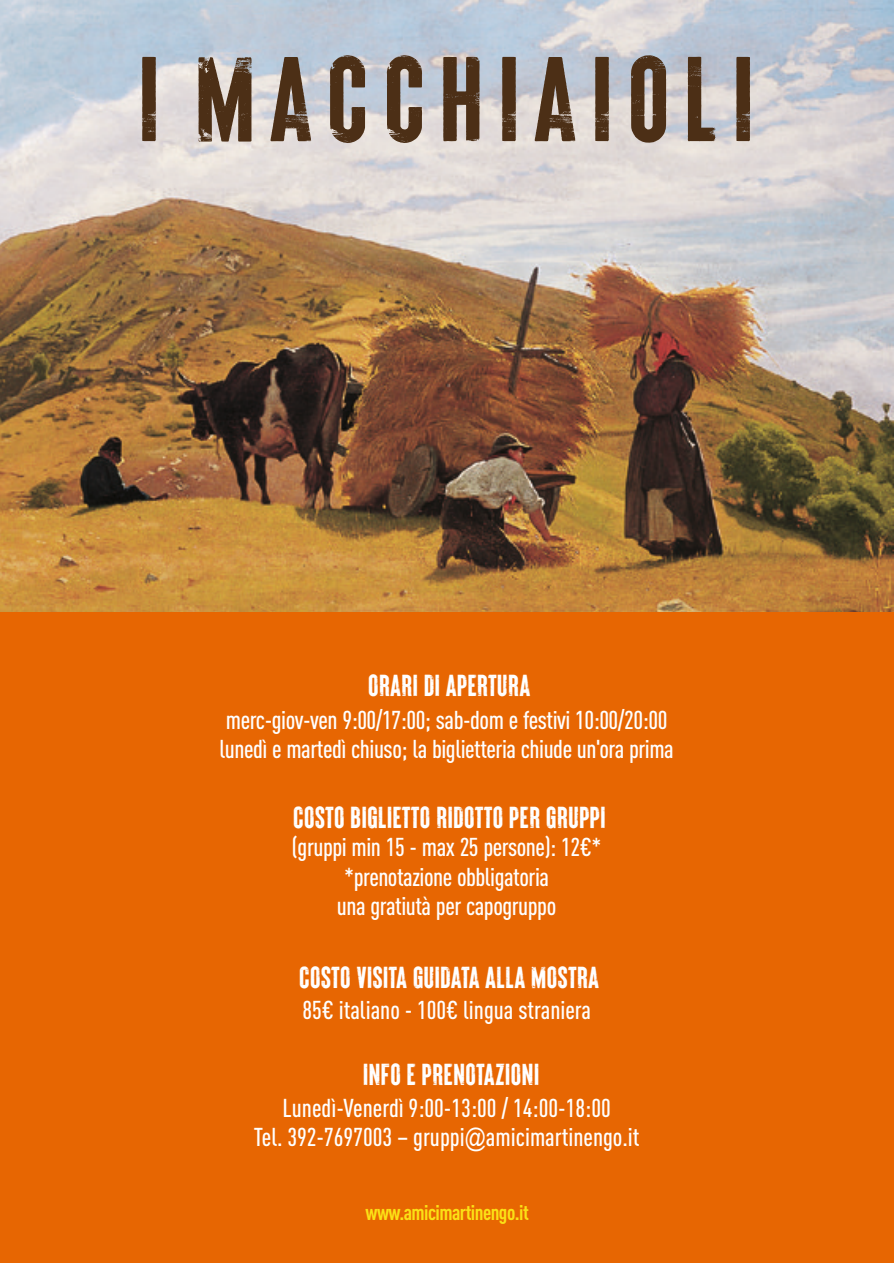
<style>
.page{position:relative;width:894px;height:1263px;background:#fff}
.page>*{position:absolute;margin:0;border:0;box-sizing:border-box;transform-origin:0 0}
.t1{font:120px "Brixton Wood PERSONAL USE ONLY Vector,Bold";letter-spacing:.11em;color:#4c2f16}
.t2{font:30.3px "Brixton Wood PERSONAL USE ONLY Vector,Bold";color:#fff}
.t3{font:500 condensed 25.5px/29.2px "DIN Pro";letter-spacing:-.02em;color:#fff}
.t4{font:500 condensed 25.5px/29.2px "DIN Pro";color:#fff;text-align:center}
.t5{font:700 condensed 21px "DIN Pro";letter-spacing:-.025em;color:#fbe116}
.s1{font-family:"Arial Narrow";font-weight:400;font-stretch:normal}
</style>
<div class="page">
<div style="left:0;top:157px;width:893px;height:1106px;background:#e76602"></div>
<img style="left:0;top:0;width:893px;height:611px">
<h1 class="t1" style="left:137px;top:50px;width:618px">I MACCHIAIOLI</h1>
<p class="t2" style="left:367px;top:673px;width:164px">ORARI DI APERTURA</p>
<p class="t3" style="left:219px;top:708px;width:456px">merc-giov-ven 9:00/17:00; sab-dom e festivi 10:00/20:00 lunedì e martedì chiuso; la biglietteria chiude un'ora prima</p>
<p class="t2" style="left:293px;top:805px;width:314px">COSTO BIGLIETTO RIDOTTO PER GRUPPI</p>
<p class="t3" style="left:292px;top:835px;width:311px;text-align:center">(gruppi min 15 - max 25 persone): 12€* *prenotazione obbligatoria<br>una gratiutà per capogruppo</p>
<p class="t2" style="left:299px;top:965px;width:302px">COSTO VISITA GUIDATA ALLA MOSTRA</p>
<p class="t4" style="left:302px;top:998px;width:290px">85€ italiano - 100€ lingua straniera</p>
<p class="t2" style="left:363px;top:1062px;width:178px">INFO E PRENOTAZIONI</p>
<p class="t4" style="left:254px;top:1095px;width:387px">Lunedì-Venerdì 9:00-13:00 / 14:00-18:00<br>Tel. 392-7697003 – gruppi<span class="s1">@</span>amicimartinengo.it</p>
<p class="t5" style="left:365px;top:1205px;width:165px">www.amicimartinengo.it</p>
</div>
